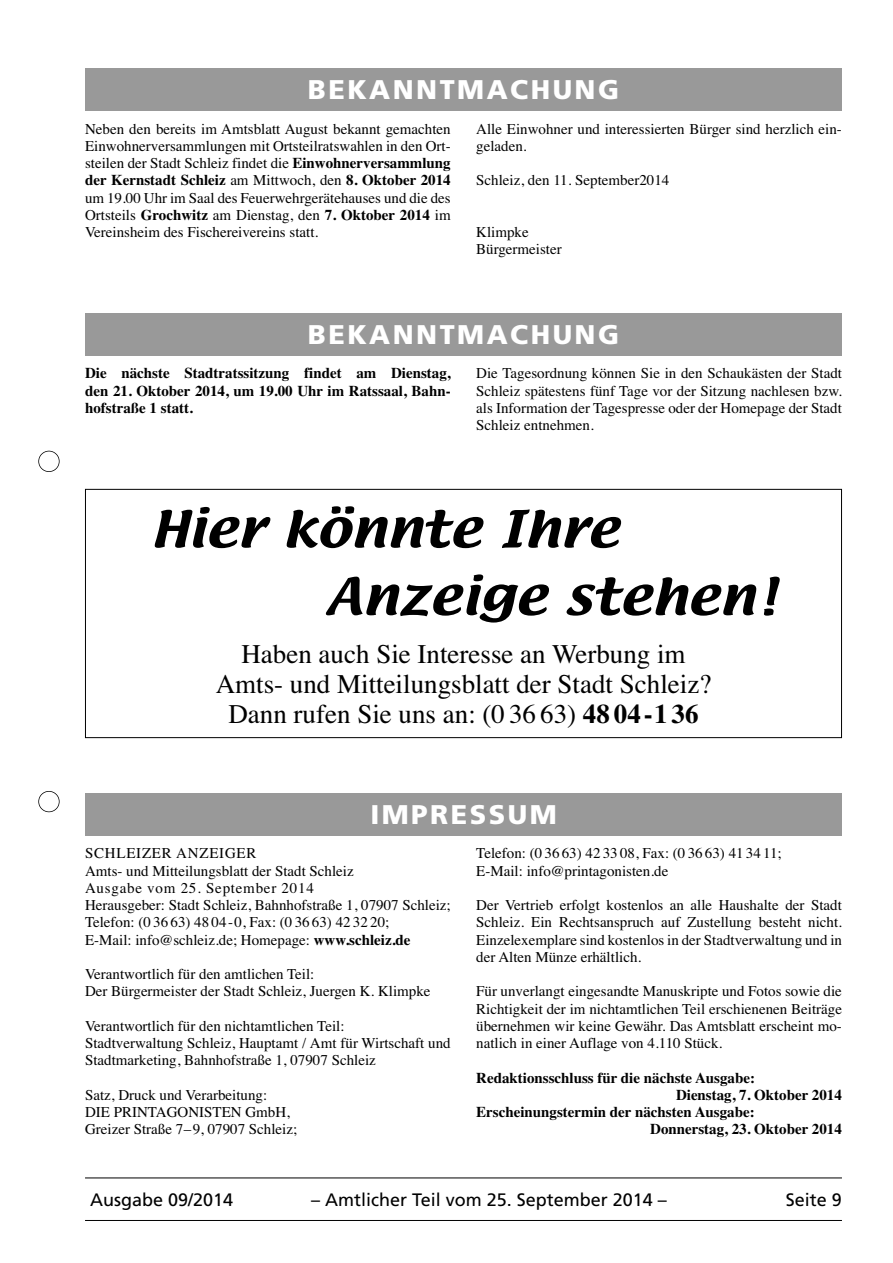
<style>
.page{position:relative;width:893px;height:1263px;background:#fff}
.page>*{position:absolute;margin:0;border:0;box-sizing:border-box;transform-origin:0 0}
.t1{font:45px/67.5px "Textile";color:#000;scale:1.2 1}
.t2{font:27px/30px "Times";color:#000;text-align:center}
.t3{font:900 27px "Frutiger";letter-spacing:.09em;color:#fff}
.t4{font:18px "Frutiger";color:#000}
.t5{font:15px/17.2px "Times";color:#000}
.t6{font:700 15px/17.2px "Times";color:#000;text-align:justify}
.s1{font-weight:700}
</style>
<div class="page">
<hr style="left:85px;top:1177px;width:757px;height:1px;background:#000">
<hr style="left:85px;top:1220px;width:757px;height:1px;background:#000">
<div style="left:38px;top:451px;width:22px;height:21px;border:2px solid #000;border-radius:50%"></div>
<div style="left:38px;top:791px;width:22px;height:21px;border:2px solid #000;border-radius:50%"></div>
<div style="left:85px;top:68px;width:757px;height:43px;background:#999"></div>
<div style="left:85px;top:313px;width:757px;height:42px;background:#999"></div>
<div style="left:85px;top:793px;width:757px;height:42px;background:#999"></div>
<div style="left:85px;top:489px;width:757px;height:249px;border:1px solid #000"></div>
<h2 class="t3" style="left:308px;top:79px;width:313px">BEKANNTMACHUNG</h2>
<p class="t5" style="left:85px;top:121px;width:367px;text-align:justify">Neben den bereits im Amtsblatt August bekannt gemachten Einwohnerversammlungen mit Ortsteilratswahlen in den Ort&shy;steilen der Stadt Schleiz findet die <span class="s1">Einwohnerversammlung der Kernstadt Schleiz</span> am Mittwoch, den <span class="s1">8. Oktober 2014 </span>um 19.00 Uhr im Saal des Feuerwehrgerätehauses und die des Ortsteils <span class="s1">Grochwitz</span> am Dienstag, den <span class="s1">7. Oktober 2014</span> im Vereinsheim des Fischereivereins statt.</p>
<p class="t5" style="left:476px;top:121px;width:367px">Alle Einwohner und interessierten Bürger sind herzlich ein&shy;geladen.</p>
<p class="t5" style="left:476px;top:173px;width:195px">Schleiz, den 11. September2014</p>
<p class="t5" style="left:476px;top:225px;width:87px">Klimpke<br>Bürgermeister</p>
<h2 class="t3" style="left:308px;top:324px;width:313px">BEKANNTMACHUNG</h2>
<p class="t6" style="left:85px;top:366px;width:367px">Die nächste Stadtratssitzung findet am Dienstag, den 21. Oktober 2014, um 19.00 Uhr im Ratssaal, Bahn&shy;hofstraße 1 statt.</p>
<p class="t5" style="left:476px;top:366px;width:367px;text-align:justify">Die Tagesordnung können Sie in den Schaukästen der Stadt Schleiz spätestens fünf Tage vor der Sitzung nachlesen bzw. als Information der Tagespresse oder der Homepage der Stadt Schleiz entnehmen.</p>
<h1 class="t1" style="left:326px;top:498px;width:377px;text-indent:-175px">Hier könnte Ihre<br>Anzeige stehen!</h1>
<h2 class="t2" style="left:216px;top:642px;width:497px">Haben auch Sie Interesse an Werbung im<br>Amts- und Mitteilungsblatt der Stadt Schleiz?<br>Dann rufen Sie uns an: (0 36 63) <span class="s1">48 04-1 36</span></h2>
<h2 class="t3" style="left:370px;top:804px;width:188px">IMPRESSUM</h2>
<p class="t5" style="left:85px;top:846px;width:367px">SCHLEIZER ANZEIGER<br>Amts- und Mitteilungsblatt der Stadt Schleiz<br>Ausgabe vom 25. September 2014<br>Herausgeber: Stadt Schleiz, Bahnhofstraße 1, 07907 Schleiz; Telefon: (0 36 63) 48 04-0, Fax: (0 36 63) 42 32 20;<br>E-Mail: info@schleiz.de; Homepage: <span class="s1">www.schleiz.de</span></p>
<p class="t5" style="left:85px;top:967px;width:347px">Verantwortlich für den amtlichen Teil:<br>Der Bürgermeister der Stadt Schleiz, Juergen K. Klimpke</p>
<p class="t5" style="left:85px;top:1019px;width:367px">Verantwortlich für den nichtamtlichen Teil:<br>Stadtverwaltung Schleiz, Hauptamt / Amt für Wirtschaft und<br>Stadtmarketing, Bahnhofstraße 1, 07907 Schleiz</p>
<p class="t5" style="left:85px;top:1088px;width:214px">Satz, Druck und Verarbeitung:<br>DIE PRINTAGONISTEN GmbH,<br>Greizer Straße 7–9, 07907 Schleiz;</p>
<p class="t5" style="left:476px;top:846px;width:307px">Telefon: (0 36 63) 42 33 08, Fax: (0 36 63) 41 34 11;<br>E-Mail: info@printagonisten.de</p>
<p class="t5" style="left:476px;top:898px;width:367px;text-align:justify">Der Vertrieb erfolgt kostenlos an alle Haushalte der Stadt Schleiz. Ein Rechtsanspruch auf Zustellung besteht nicht.<br>Einzelexemplare sind kostenlos in der Stadtverwaltung und in der Alten Münze erhältlich.</p>
<p class="t5" style="left:476px;top:984px;width:367px;text-align:justify">Für unverlangt eingesandte Manuskripte und Fotos sowie die Richtigkeit der im nichtamtlichen Teil erschienenen Beiträge übernehmen wir keine Gewähr. Das Amtsblatt erscheint mo&shy;natlich in einer Auflage von 4.110 Stück.</p>
<p class="t6" style="left:476px;top:1070px;width:280px">Redaktionsschluss für die nächste Ausgabe:</p>
<p class="t6" style="left:676px;top:1088px;width:167px">Dienstag, 7. Oktober 2014</p>
<p class="t6" style="left:476px;top:1105px;width:280px">Erscheinungstermin der nächsten Ausgabe:</p>
<p class="t6" style="left:650px;top:1122px;width:193px">Donnerstag, 23. Oktober 2014</p>
<p class="t4" style="left:90px;top:1193px;width:145px">Ausgabe 09/2014</p>
<p class="t4" style="left:311px;top:1193px;width:357px">– Amtlicher Teil vom 25. September 2014 –</p>
<p class="t4" style="left:786px;top:1193px;width:58px">Seite 9</p>
</div>
